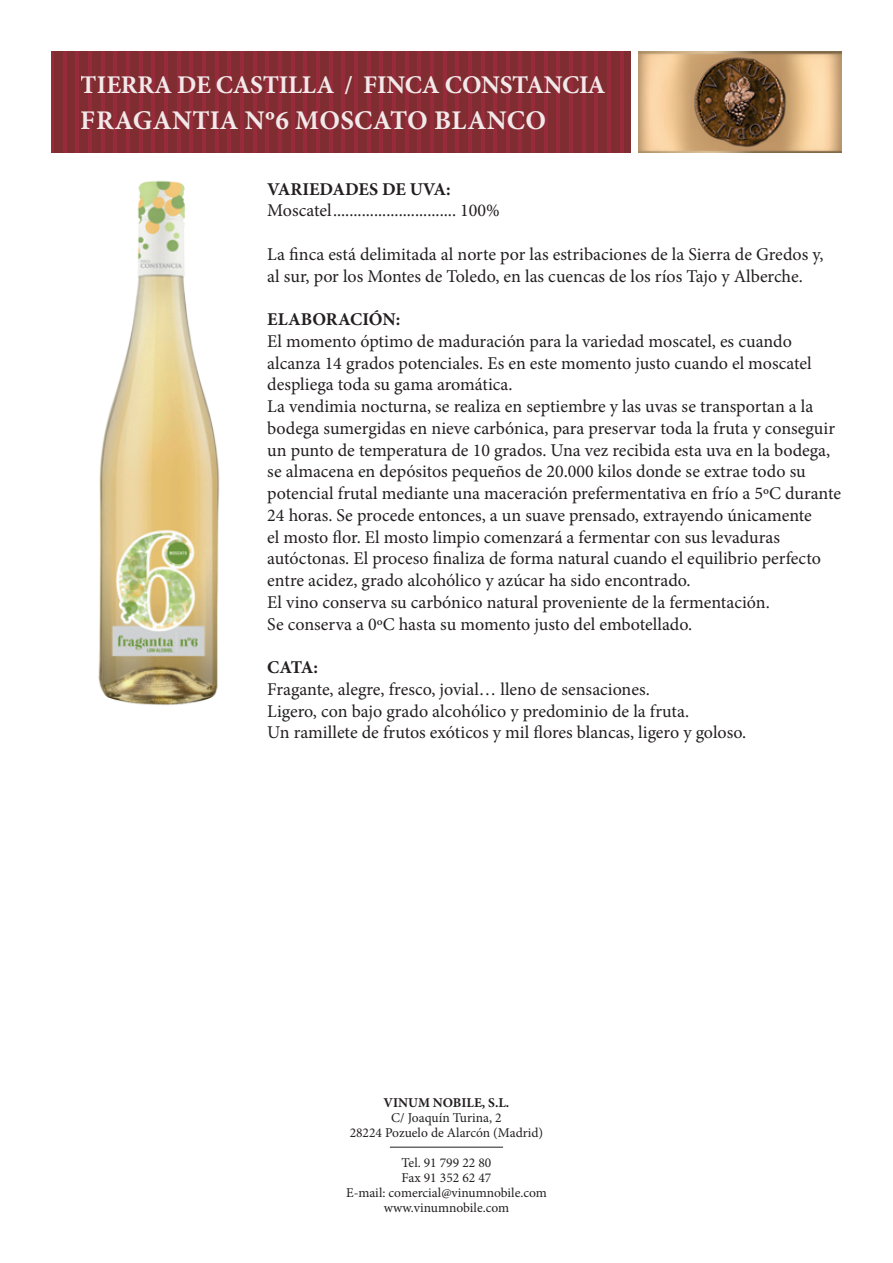
<style>
.page{position:relative;width:893px;height:1263px;background:#fff}
.page>*{position:absolute;margin:0;border:0;box-sizing:border-box;transform-origin:0 0}
.t1{font:700 27px "Minion Pro";letter-spacing:.01em;color:#fff}
.t2{font:700 25.5px "Minion Pro";letter-spacing:-.01em;color:#fff}
.t3{font:18px/21.8px "Minion Pro";color:#231f20}
.t4{font:700 18px "Minion Pro";color:#231f20}
.t5{font:13.5px/15px "Minion Pro";color:#231f20;text-align:center}
.t6{font:700 13.5px "Minion Pro";color:#231f20}
</style>
<div class="page">
<div style="left:51px;top:51px;width:580px;height:102px;background:#7f2d31"></div>
<hr style="left:455px;top:51px;width:4px;height:102px;background:#972a3b">
<hr style="left:468px;top:51px;width:4px;height:102px;background:#972a3b">
<hr style="left:481px;top:51px;width:3px;height:102px;background:#972a3b">
<hr style="left:493px;top:51px;width:4px;height:102px;background:#972a3b">
<hr style="left:506px;top:51px;width:4px;height:102px;background:#972a3b">
<hr style="left:51px;top:51px;width:3px;height:102px;background:#972a3b">
<hr style="left:519px;top:51px;width:3px;height:102px;background:#972a3b">
<hr style="left:63px;top:51px;width:4px;height:102px;background:#972a3b">
<hr style="left:531px;top:51px;width:4px;height:102px;background:#972a3b">
<hr style="left:76px;top:51px;width:3px;height:102px;background:#972a3b">
<hr style="left:544px;top:51px;width:4px;height:102px;background:#972a3b">
<hr style="left:88px;top:51px;width:4px;height:102px;background:#972a3b">
<hr style="left:557px;top:51px;width:3px;height:102px;background:#972a3b">
<hr style="left:101px;top:51px;width:3px;height:102px;background:#972a3b">
<hr style="left:569px;top:51px;width:4px;height:102px;background:#972a3b">
<hr style="left:114px;top:51px;width:3px;height:102px;background:#972a3b">
<hr style="left:582px;top:51px;width:3px;height:102px;background:#972a3b">
<hr style="left:126px;top:51px;width:4px;height:102px;background:#972a3b">
<hr style="left:595px;top:51px;width:3px;height:102px;background:#972a3b">
<hr style="left:139px;top:51px;width:3px;height:102px;background:#972a3b">
<hr style="left:607px;top:51px;width:4px;height:102px;background:#972a3b">
<hr style="left:152px;top:51px;width:3px;height:102px;background:#972a3b">
<hr style="left:620px;top:51px;width:3px;height:102px;background:#972a3b">
<hr style="left:164px;top:51px;width:4px;height:102px;background:#972a3b">
<hr style="left:177px;top:51px;width:3px;height:102px;background:#972a3b">
<hr style="left:190px;top:51px;width:3px;height:102px;background:#972a3b">
<hr style="left:202px;top:51px;width:4px;height:102px;background:#972a3b">
<hr style="left:215px;top:51px;width:3px;height:102px;background:#972a3b">
<hr style="left:228px;top:51px;width:3px;height:102px;background:#972a3b">
<hr style="left:240px;top:51px;width:4px;height:102px;background:#972a3b">
<hr style="left:253px;top:51px;width:3px;height:102px;background:#972a3b">
<hr style="left:265px;top:51px;width:4px;height:102px;background:#972a3b">
<hr style="left:278px;top:51px;width:4px;height:102px;background:#972a3b">
<hr style="left:291px;top:51px;width:3px;height:102px;background:#972a3b">
<hr style="left:303px;top:51px;width:4px;height:102px;background:#972a3b">
<hr style="left:316px;top:51px;width:4px;height:102px;background:#972a3b">
<hr style="left:329px;top:51px;width:3px;height:102px;background:#972a3b">
<hr style="left:341px;top:51px;width:4px;height:102px;background:#972a3b">
<hr style="left:354px;top:51px;width:4px;height:102px;background:#972a3b">
<hr style="left:367px;top:51px;width:3px;height:102px;background:#972a3b">
<hr style="left:379px;top:51px;width:4px;height:102px;background:#972a3b">
<hr style="left:392px;top:51px;width:4px;height:102px;background:#972a3b">
<hr style="left:405px;top:51px;width:3px;height:102px;background:#972a3b">
<hr style="left:417px;top:51px;width:4px;height:102px;background:#972a3b">
<hr style="left:430px;top:51px;width:4px;height:102px;background:#972a3b">
<hr style="left:443px;top:51px;width:3px;height:102px;background:#972a3b">
<img style="left:639px;top:51px;width:203px;height:102px">
<img style="left:692px;top:54px;width:97px;height:96px">
<hr style="left:390px;top:1147px;width:113px;height:1px;background:#231f20">
<img style="left:98px;top:180px;width:122px;height:525px">
<h2 class="t2" style="left:81px;top:67px;width:526px">TIERRA DE CASTILLA / FINCA CONSTANCIA</h2>
<h1 class="t1" style="left:81px;top:101px;width:467px">FRAGANTIA Nº6 MOSCATO BLANCO</h1>
<p class="t4" style="left:267px;top:176px;width:185px">VARIEDADES DE UVA:</p>
<p class="t3" style="left:267px;top:200px;width:234px">Moscatel.............................. 100%</p>
<p class="t3" style="left:267px;top:243px;width:558px">La finca está delimitada al norte por las estribaciones de la Sierra de Gredos y, al sur, por los Montes de Toledo, en las cuencas de los ríos Tajo y Alberche.</p>
<p class="t4" style="left:267px;top:307px;width:135px">ELABORACIÓN:</p>
<p class="t3" style="left:267px;top:330px;width:575px">El momento óptimo de maduración para la variedad moscatel, es cuando alcanza 14 grados potenciales. Es en este momento justo cuando el moscatel despliega toda su gama aromática.<br>La vendimia nocturna, se realiza en septiembre y las uvas se transportan a la bodega sumergidas en nieve carbónica, para preservar toda la fruta y conseguir un punto de temperatura de 10 grados. Una vez recibida esta uva en la bodega, se almacena en depósitos pequeños de 20.000 kilos donde se extrae todo su potencial frutal mediante una maceración prefermentativa en frío a 5ºC durante 24 horas. Se procede entonces, a un suave prensado, extrayendo únicamente<br>el mosto flor. El mosto limpio comenzará a fermentar con sus levaduras autóctonas. El proceso finaliza de forma natural cuando el equilibrio perfecto entre acidez, grado alcohólico y azúcar ha sido encontrado.<br>El vino conserva su carbónico natural proveniente de la fermentación.<br>Se conserva a 0ºC hasta su momento justo del embotellado.</p>
<p class="t4" style="left:267px;top:655px;width:52px">CATA:</p>
<p class="t3" style="left:267px;top:678px;width:480px">Fragante, alegre, fresco, jovial… lleno de sensaciones.<br>Ligero, con bajo grado alcohólico y predominio de la fruta.<br>Un ramillete de frutos exóticos y mil flores blancas, ligero y goloso.</p>
<p class="t6" style="left:384px;top:1093px;width:127px">VINUM NOBILE, S.L.</p>
<p class="t5" style="left:350px;top:1110px;width:195px">C/ Joaquín Turina, 2<br>28224 Pozuelo de Alarcón (Madrid)</p>
<p class="t5" style="left:346px;top:1155px;width:202px">Tel. 91 799 22 80<br>Fax 91 352 62 47<br>E-mail: comercial@vinumnobile.com www.vinumnobile.com</p>
</div>
